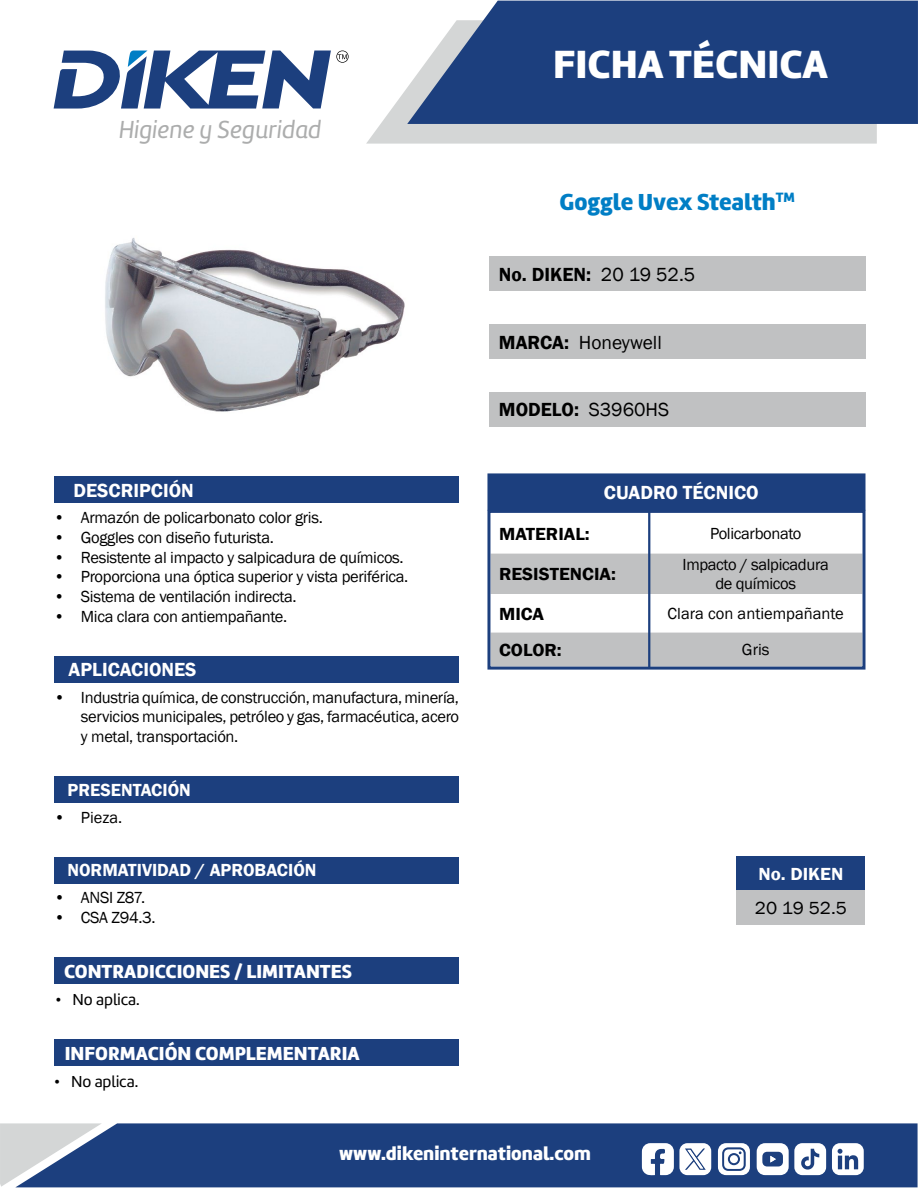
<style>
.page{position:relative;width:918px;height:1188px;background:#fff}
.page>*{position:absolute;margin:0;border:0;box-sizing:border-box;transform-origin:0 0}
.t1{font:40.8px "Amelia Basic Black";color:#fff}
.t2{font:25.5px "Amelia Basic Italic";color:#acadad}
.t3{font:24px "Amelia Basic Black";color:#007ec5}
.t4{font:19.5px "Amelia Basic Black";color:#fff}
.t5{font:600 19.5px "Franklin Gothic";color:#fff}
.t6{font:600 19.5px "Franklin Gothic";color:#000}
.t7{font:19.5px "Franklin Gothic";color:#000}
.t8{font:600 18px "Franklin Gothic";color:#fff}
.t9{font:600 18px "Franklin Gothic";color:#000;scale:1.05 1}
.t10{font:600 18px "Franklin Gothic";color:#fff;scale:1.06 1}
.t11{font:18px "Franklin Gothic";color:#000;scale:1.06 1}
.t12{font:16.5px/19.8px "Franklin Gothic";letter-spacing:-.02em;color:#000;text-align:center}
.t13{font:16.5px "Franklin Gothic";color:#000}
.t14{font:16.5px "Amelia Basic";color:#000}
.s1{font-weight:400}
.s2{font-weight:600}
</style>
<div class="page">
<div style="left:102px;top:1123px;width:816px;height:64px;background:#1c3f7e"></div>
<svg style="left:0;top:1123px;width:102px;height:64px;background:#98a6bc"></svg>
<svg style="left:366px;top:88px;width:511px;height:56px;background:#d8dada"></svg>
<svg style="left:407px;top:1px;width:511px;height:123px;background:#2e4e88"></svg>
<svg style="left:54px;top:50px;width:295px;height:59px"></svg>
<svg style="left:642px;top:1143px;width:69px;height:32px"></svg>
<svg style="left:718px;top:1143px;width:32px;height:32px"></svg>
<div style="left:730px;top:1155px;width:8px;height:8px;background:#fff;border-radius:50%"></div>
<svg style="left:757px;top:1143px;width:107px;height:32px"></svg>
<div style="left:489px;top:475px;width:375px;height:34px;background:#1c3f7e"></div>
<div style="left:487px;top:473px;width:379px;height:37px;border:3px solid #1c3f7e"></div>
<div style="left:489px;top:257px;width:377px;height:34px;background:#c0c1c2"></div>
<div style="left:489px;top:325px;width:377px;height:34px;background:#c0c1c2"></div>
<div style="left:489px;top:392px;width:377px;height:34px;background:#c0c1c2"></div>
<svg style="left:491px;top:514px;width:371px;height:40px"></svg>
<svg style="left:491px;top:554px;width:371px;height:112px"></svg>
<div style="left:487px;top:510px;width:379px;height:160px;border:3px solid #1c3f7e"></div>
<div style="left:736px;top:857px;width:129px;height:34px;background:#1c3f7e"></div>
<div style="left:736px;top:891px;width:129px;height:34px;background:#c0c1c2"></div>
<hr style="left:648px;top:511px;width:2px;height:158px;background:#1c3f7e">
<hr style="left:489px;top:509px;width:375px;height:2px;background:#1c3f7e">
<div style="left:54px;top:476px;width:405px;height:27px;background:#1c3f7e"></div>
<div style="left:54px;top:656px;width:405px;height:27px;background:#1c3f7e"></div>
<div style="left:54px;top:776px;width:405px;height:27px;background:#1c3f7e"></div>
<div style="left:54px;top:857px;width:405px;height:26px;background:#1c3f7e"></div>
<div style="left:54px;top:957px;width:405px;height:27px;background:#1c3f7e"></div>
<div style="left:54px;top:1039px;width:405px;height:27px;background:#1c3f7e"></div>
<img style="left:105px;top:238px;width:300px;height:174px">
<h2 class="t2" style="left:119px;top:115px;width:204px">Higiene y Seguridad</h2>
<p class="t5" style="left:73px;top:478px;width:122px">DESCRIPCIÓN</p>
<p class="t12" style="left:54px;top:508px;width:270px">• Armazón de policarbonato color gris.</p>
<p class="t12" style="left:54px;top:528px;width:221px">• Goggles con diseño futurista.</p>
<p class="t12" style="left:54px;top:548px;width:351px">• Resistente al impacto y salpicadura de químicos.</p>
<p class="t12" style="left:54px;top:567px;width:356px">• Proporciona una óptica superior y vista periférica.</p>
<p class="t12" style="left:54px;top:587px;width:244px">• Sistema de ventilación indirecta.</p>
<p class="t12" style="left:54px;top:607px;width:235px">• Mica clara con antiempañante.</p>
<p class="t5" style="left:69px;top:658px;width:129px">APLICACIONES</p>
<p class="t12" style="left:81px;top:688px;width:380px;text-align:justify;text-indent:-27px">• Industria química, de construcción, manufactura, minería, servicios municipales, petróleo y gas, farmacéutica, acero y metal, transportación.</p>
<p class="t8" style="left:68px;top:779px;width:125px">PRESENTACIÓN</p>
<p class="t12" style="left:54px;top:808px;width:70px">• Pieza.</p>
<p class="t8" style="left:68px;top:859px;width:251px">NORMATIVIDAD / APROBACIÓN</p>
<p class="t12" style="left:54px;top:888px;width:93px">• ANSI Z87.</p>
<p class="t12" style="left:54px;top:908px;width:103px">• CSA Z94.3.</p>
<p class="t4" style="left:64px;top:959px;width:289px">CONTRADICCIONES / LIMITANTES</p>
<p class="t14" style="left:55px;top:990px;width:86px">• No aplica.</p>
<p class="t4" style="left:65px;top:1042px;width:296px">INFORMACIÓN COMPLEMENTARIA</p>
<p class="t14" style="left:54px;top:1072px;width:86px">• No aplica.</p>
<h1 class="t1" style="left:553px;top:40px;width:276px">FICHA TÉCNICA</h1>
<h3 class="t3" style="left:560px;top:187px;width:237px">Goggle Uvex Stealth<sup>TM</sup></h3>
<p class="t6" style="left:499px;top:262px;width:198px">No. DIKEN: <span class="s1">20 19 52.5</span></p>
<p class="t7" style="left:499px;top:330px;width:164px"><span class="s2">MARCA:</span> Honeywell</p>
<p class="t6" style="left:499px;top:398px;width:172px">MODELO: <span class="s1">S3960HS</span></p>
<p class="t5" style="left:604px;top:480px;width:156px">CUADRO TÉCNICO</p>
<p class="t9" style="left:499px;top:522px;width:88px">MATERIAL:</p>
<p class="t12" style="left:710px;top:524px;width:93px">Policarbonato</p>
<p class="t9" style="left:499px;top:563px;width:113px">RESISTENCIA:</p>
<p class="t12" style="left:683px;top:555px;width:148px">Impacto / salpicadura de químicos</p>
<p class="t9" style="left:499px;top:602px;width:44px">MICA</p>
<p class="t13" style="left:668px;top:603px;width:178px">Clara con antiempañante</p>
<p class="t9" style="left:499px;top:639px;width:61px">COLOR:</p>
<p class="t12" style="left:742px;top:640px;width:29px">Gris</p>
<p class="t10" style="left:758px;top:863px;width:82px">No. DIKEN</p>
<p class="t11" style="left:755px;top:897px;width:88px">20 19 52.5</p>
<p class="t4" style="left:339px;top:1142px;width:253px">www.dikeninternational.com</p>
</div>
